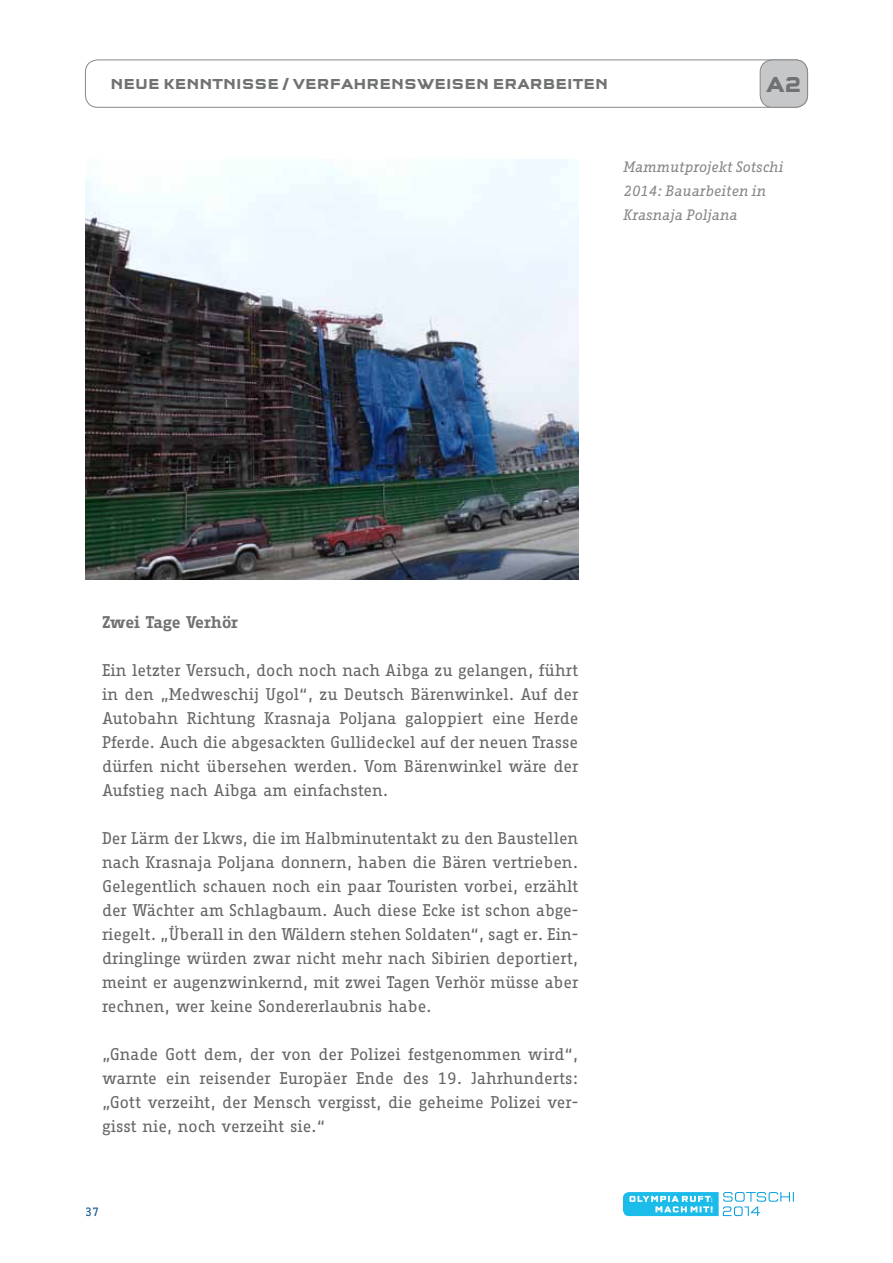
<style>
.page{position:relative;width:893px;height:1263px;background:#fff}
.page>*{position:absolute;margin:0;border:0;box-sizing:border-box;transform-origin:0 0}
.t1{font:700 22.5px "Q Type Square";color:#707172}
.t2{font:16.5px/24px "Fago Office Serif";letter-spacing:-.005em;color:#646567;text-align:justify}
.t3{font:700 16.5px "Fago Office Serif";letter-spacing:-.015em;color:#707172}
.t4{font:700 15px "Q Type Square";letter-spacing:.005em;color:#707172}
.t5{font:italic 14.7px/24px "Fago Office Serif";letter-spacing:-.005em;color:#87888a}
.t6{font:12px "Fago Office Serif";color:#0a4d8d}
</style>
<div class="page">
<svg style="left:623px;top:1192px;width:171px;height:24px"></svg>
<div style="left:85px;top:60px;width:723px;height:48px;border:1px solid #87888a;border-radius:12px"></div>
<div style="left:760px;top:60px;width:47px;height:47px;background:#c6c7c8;border-radius:12px"></div>
<div style="left:760px;top:60px;width:48px;height:48px;border:1px solid #87888a;border-radius:12px"></div>
<img style="left:85px;top:160px;width:493px;height:420px">
<p class="t4" style="left:111px;top:75px;width:499px">NEUE KENNTNISSE / VERFAHRENSWEISEN ERARBEITEN</p>
<h1 class="t1" style="left:766px;top:71px;width:37px">A2</h1>
<p class="t5" style="left:623px;top:155px;width:161px">Mammutprojekt Sotschi<br>2014: Bauarbeiten in<br>Krasnaja Poljana</p>
<p class="t3" style="left:102px;top:613px;width:138px">Zwei Tage Verhör</p>
<p class="t2" style="left:102px;top:658px;width:478px">Ein letzter Versuch, doch noch nach Aibga zu gelangen, führt in den „Medweschij Ugol“, zu Deutsch Bärenwinkel. Auf der Autobahn Richtung Krasnaja Poljana galoppiert eine Herde Pferde. Auch die abgesackten Gullideckel auf der neuen Trasse dürfen nicht übersehen werden. Vom Bärenwinkel wäre der Aufstieg nach Aibga am einfachsten.</p>
<p class="t2" style="left:102px;top:826px;width:478px">Der Lärm der Lkws, die im Halbminutentakt zu den Baustellen nach Krasnaja Poljana donnern, haben die Bären vertrieben.<br>Gelegentlich schauen noch ein paar Touristen vorbei, erzählt der Wächter am Schlagbaum. Auch diese Ecke ist schon abge&shy;riegelt. „Überall in den Wäldern stehen Soldaten“, sagt er. Ein&shy;dringlinge würden zwar nicht mehr nach Sibirien deportiert, meint er augenzwinkernd, mit zwei Tagen Verhör müsse aber rechnen, wer keine Sondererlaubnis habe.</p>
<p class="t2" style="left:102px;top:1042px;width:478px">„Gnade Gott dem, der von der Polizei festgenommen wird“, warnte ein reisender Europäer Ende des 19. Jahrhunderts: „Gott verzeiht, der Mensch vergisst, die geheime Polizei ver&shy;gisst nie, noch verzeiht sie.“</p>
<p class="t6" style="left:85px;top:1205px;width:15px">37</p>
</div>
